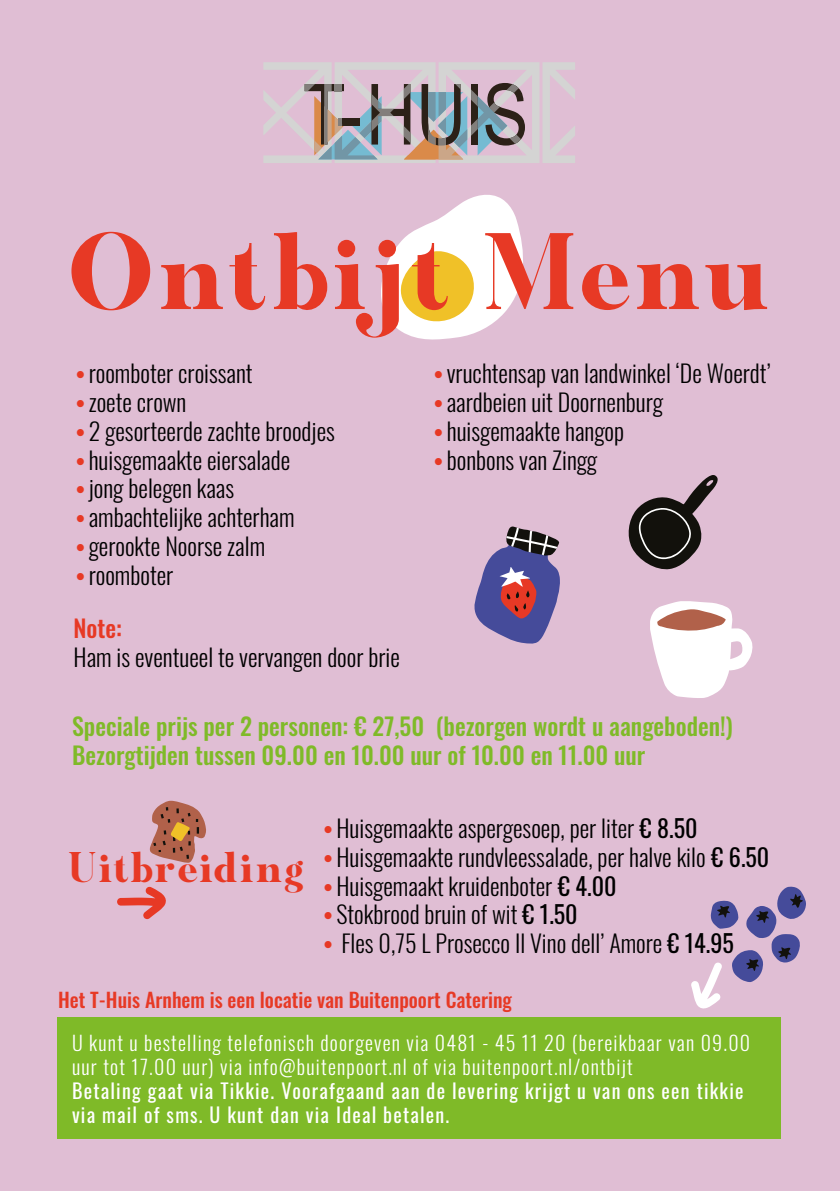
<style>
.page{position:relative;width:840px;height:1191px;background:#fff}
.page>*{position:absolute;margin:0;border:0;box-sizing:border-box;transform-origin:0 0}
.t1{font:110px "Celesse";letter-spacing:.03em;color:#e73925}
.t2{font:43.4px "Celesse";letter-spacing:.04em;color:#e73925}
.t3{font:300 24px "Oswald";color:#000}
.t4{font:500 24px/28.8px "Oswald";color:#7fba28}
.t5{font:500 24px "Oswald";color:#e73925}
.t6{font:300 20px/24px "Oswald";letter-spacing:.06em;color:#fff}
.t7{font:20px/24px "Oswald";letter-spacing:.06em;color:#fff}
.t8{font:500 20px "Oswald";color:#e73925}
.s1{font-family:"Bodoni Svty Two SCITCTT";font-weight:400;color:#e73925}
.s2{font-weight:400}
</style>
<div class="page">
<div style="left:0;top:0;width:839px;height:1191px;background:#e0bed4"></div>
<svg style="left:263px;top:62px;width:312px;height:101px"></svg>
<svg style="left:149px;top:800px;width:57px;height:63px"></svg>
<svg style="left:474px;top:526px;width:86px;height:118px"></svg>
<svg style="left:650px;top:601px;width:103px;height:97px"></svg>
<svg style="left:628px;top:475px;width:90px;height:95px"></svg>
<svg style="left:381px;top:194px;width:142px;height:146px"></svg>
<div style="left:57px;top:1017px;width:723px;height:122px;background:#7fba28"></div>
<svg style="left:710px;top:886px;width:95px;height:96px"></svg>
<h1 class="t1" style="left:67px;top:207px;width:703px">Ontbijt Menu</h1>
<p class="t3" style="left:72px;top:352px;width:182px"><span class="s1">•</span>roomboter croissant</p>
<p class="t3" style="left:72px;top:381px;width:116px"><span class="s1">•</span>zoete crown</p>
<p class="t3" style="left:72px;top:409px;width:264px"><span class="s1">•</span>2 gesorteerde zachte broodjes</p>
<p class="t3" style="left:72px;top:438px;width:219px"><span class="s1">•</span>huisgemaakte eiersalade</p>
<p class="t3" style="left:72px;top:467px;width:163px"><span class="s1">•</span>jong belegen kaas</p>
<p class="t3" style="left:72px;top:496px;width:224px"><span class="s1">•</span>ambachtelijke achterham</p>
<p class="t3" style="left:72px;top:525px;width:194px"><span class="s1">•</span>gerookte Noorse zalm</p>
<p class="t3" style="left:72px;top:553px;width:103px"><span class="s1">•</span>roomboter</p>
<p class="t5" style="left:73px;top:616px;width:50px">Note:</p>
<p class="t3" style="left:73px;top:636px;width:328px">Ham is eventueel te vervangen door brie</p>
<p class="t3" style="left:430px;top:352px;width:342px"><span class="s1">•</span>vruchtensap van landwinkel ‘De Woerdt’</p>
<p class="t3" style="left:430px;top:381px;width:234px"><span class="s1">•</span>aardbeien uit Doornenburg</p>
<p class="t3" style="left:430px;top:409px;width:195px"><span class="s1">•</span>huisgemaakte hangop</p>
<p class="t3" style="left:430px;top:438px;width:168px"><span class="s1">•</span>bonbons van Zingg</p>
<p class="t4" style="left:72px;top:713px;width:662px">Speciale prijs per 2 personen: € 27,50 (bezorgen wordt u aangeboden!)<br>Bezorgtijden tussen 09.00 en 10.00 uur of 10.00 en 11.00 uur</p>
<h2 class="t2" style="left:68px;top:841px;width:237px">Uitbreiding</h2>
<p class="t3" style="left:319px;top:807px;width:379px"><span class="s1">•</span>Huisgemaakte aspergesoep, per liter <span class="s2">€ 8.50</span></p>
<p class="t3" style="left:319px;top:835px;width:451px"><span class="s1">•</span>Huisgemaakte rundvleessalade, per halve kilo <span class="s2">€ 6.50</span></p>
<p class="t3" style="left:319px;top:864px;width:298px"><span class="s1">•</span>Huisgemaakt kruidenboter <span class="s2">€ 4.00</span></p>
<p class="t3" style="left:319px;top:893px;width:259px"><span class="s1">•</span>Stokbrood bruin of wit <span class="s2">€ 1.50</span></p>
<p class="t3" style="left:319px;top:922px;width:415px"><span class="s1">•</span> Fles 0,75 L Prosecco Il Vino dell’ Amore <span class="s2">€ 14.95</span></p>
<p class="t8" style="left:58px;top:989px;width:455px">Het T-Huis Arnhem is een locatie van Buitenpoort Catering</p>
<p class="t6" style="left:72px;top:1028px;width:679px">U kunt u bestelling telefonisch doorgeven via 0481 - 45 11 20 (bereikbaar van 09.00 uur tot 17.00 uur) via info@buitenpoort.nl of via buitenpoort.nl/ontbijt</p>
<p class="t7" style="left:72px;top:1076px;width:672px">Betaling gaat via Tikkie. Voorafgaand aan de levering krijgt u van ons een tikkie via mail of sms. U kunt dan via Ideal betalen.</p>
</div>
